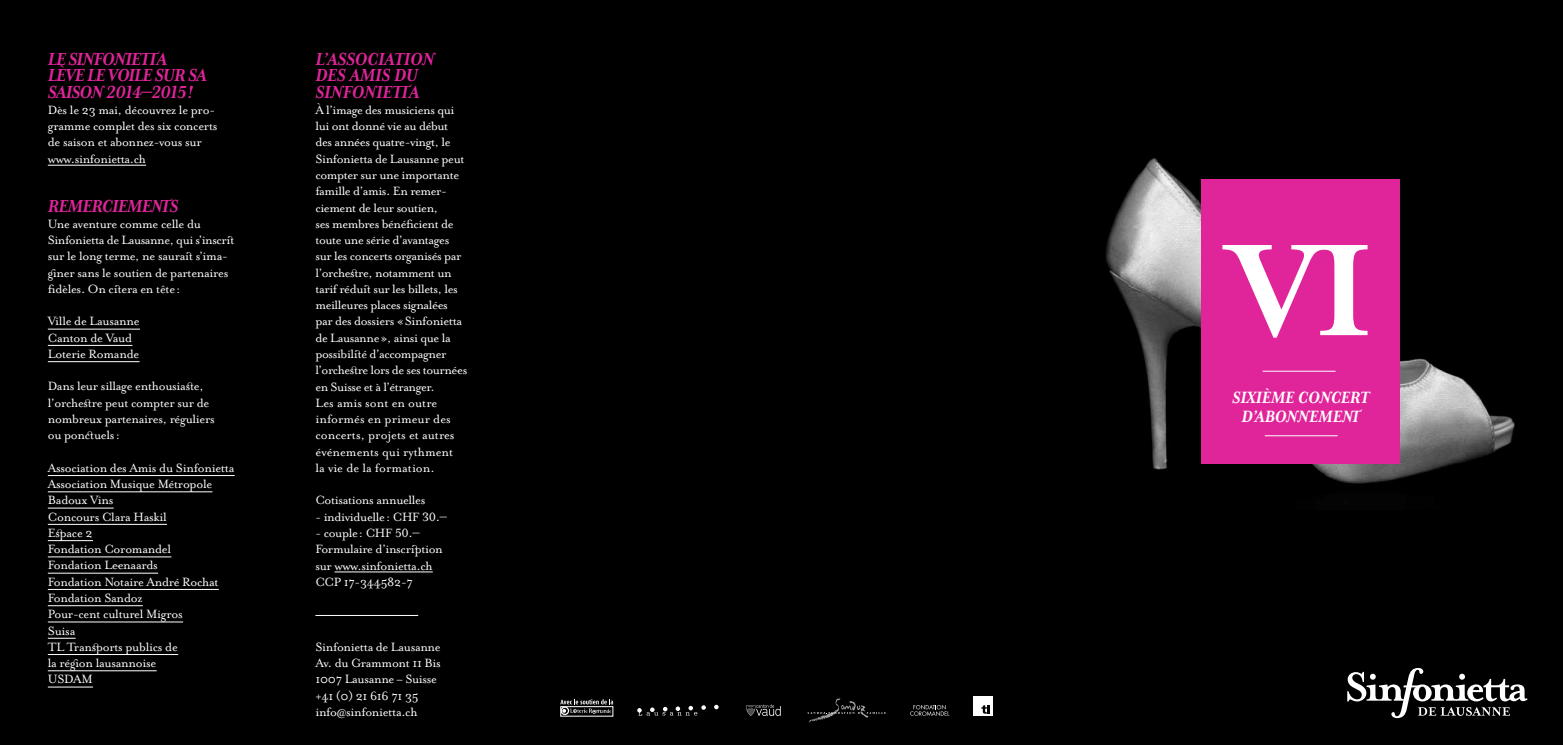
<style>
.page{position:relative;width:1563px;height:745px;background:#fff}
.page>*{position:absolute;margin:0;border:0;box-sizing:border-box;transform-origin:0 0}
.t1{font:700 150px "Mrs Eaves OT";color:#fff}
.t2{font:italic 700 20px/16.2px "Mrs Eaves OT";letter-spacing:-.03em;color:#e0249a}
.t3{font:italic 700 20px/16.2px "Mrs Eaves OT";color:#e0249a}
.t4{font:italic 700 18.75px/18.8px "Mrs Eaves OT";color:#fff;text-align:center}
.t5{font:13.75px/16.2px "Mrs Eaves OT";letter-spacing:-.025em;color:#fff}
</style>
<div class="page">
<div style="left:1038px;top:0;width:525px;height:744px;background:#000"></div>
<img style="left:1106px;top:158px;width:409px;height:326px">
<div style="left:1201px;top:179px;width:199px;height:284px;background:#e0249a"></div>
<hr style="left:1262px;top:370px;width:73px;height:1px;background:#fff">
<hr style="left:1264px;top:435px;width:73px;height:1px;background:#fff">
<div style="left:0;top:0;width:1038px;height:744px;background:#000"></div>
<svg style="left:1347px;top:668px;width:180px;height:49px"></svg>
<svg style="left:560px;top:699px;width:53px;height:15px"></svg>
<div style="left:560px;top:706px;width:53px;height:10px;border:1px solid #fff"></div>
<svg style="left:714px;top:704px;width:4px;height:4px"></svg>
<svg style="left:637px;top:705px;width:69px;height:10px"></svg>
<div style="left:973px;top:696px;width:19px;height:19px;background:#fff"></div>
<svg style="left:981px;top:705px;width:9px;height:8px"></svg>
<svg style="left:807px;top:698px;width:79px;height:24px"></svg>
<svg style="left:910px;top:705px;width:39px;height:10px"></svg>
<svg style="left:746px;top:704px;width:35px;height:11px"></svg>
<hr style="left:334px;top:571px;width:99px;height:1px;background:#fff">
<hr style="left:315px;top:614px;width:103px;height:1px;background:#fff">
<hr style="left:48px;top:165px;width:98px;height:1px;background:#fff">
<hr style="left:48px;top:329px;width:92px;height:1px;background:#fff">
<hr style="left:48px;top:345px;width:84px;height:1px;background:#fff">
<hr style="left:48px;top:361px;width:92px;height:1px;background:#fff">
<hr style="left:48px;top:475px;width:187px;height:1px;background:#fff">
<hr style="left:48px;top:491px;width:164px;height:1px;background:#fff">
<hr style="left:48px;top:507px;width:66px;height:1px;background:#fff">
<hr style="left:48px;top:524px;width:119px;height:1px;background:#fff">
<hr style="left:48px;top:540px;width:45px;height:1px;background:#fff">
<hr style="left:48px;top:556px;width:123px;height:1px;background:#fff">
<hr style="left:48px;top:572px;width:110px;height:1px;background:#fff">
<hr style="left:48px;top:589px;width:171px;height:1px;background:#fff">
<hr style="left:48px;top:605px;width:95px;height:1px;background:#fff">
<hr style="left:48px;top:621px;width:135px;height:1px;background:#fff">
<svg style="left:48px;top:637px;width:28px;height:1px"></svg>
<hr style="left:48px;top:654px;width:130px;height:1px;background:#fff">
<hr style="left:48px;top:670px;width:109px;height:1px;background:#fff">
<hr style="left:48px;top:686px;width:45px;height:1px;background:#fff">
<h2 class="t2" style="left:48px;top:51px;width:160px">Le Sinfonietta lève le voile sur sa<br>Saison 2014–2015!</h2>
<p class="t5" style="left:48px;top:102px;width:171px">Dès le 23 mai, découvrez le pro&shy;gramme complet des six concerts de saison et abonnez-vous sur www.sinfonietta.ch</p>
<h2 class="t2" style="left:48px;top:197px;width:12px">REMERCIEMENTS</h2>
<p class="t5" style="left:48px;top:215px;width:188px">Une aventure comme celle du Sinfonietta de Lausanne, qui s’inscrit sur le long terme, ne saurait s’ima&shy;giner sans le soutien de partenaires fidèles. On citera en tête:</p>
<p class="t5" style="left:48px;top:313px;width:93px">Ville de Lausanne<br>Canton de Vaud<br>Loterie Romande</p>
<p class="t5" style="left:48px;top:378px;width:169px">Dans leur sillage enthousiaste, l’orchestre peut compter sur de nombreux partenaires, réguliers ou ponctuels:</p>
<p class="t5" style="left:48px;top:459px;width:188px">Association des Amis du Sinfonietta<br>Association Musique Métropole<br>Badoux Vins<br>Concours Clara Haskil<br>Espace 2<br>Fondation Coromandel<br>Fondation Leenaards<br>Fondation Notaire André Rochat<br>Fondation Sandoz<br>Pour-cent culturel Migros<br>Suisa<br>TL Transports publics de<br>la région lausannoise<br>USDAM</p>
<h2 class="t3" style="left:315px;top:51px;width:120px">L’association des AMIS</h2>
<h2 class="t3" style="left:315px;top:67px;width:105px;text-align:right">du sinfonietta</h2>
<p class="t5" style="left:315px;top:102px;width:153px">À l’image des musiciens qui lui ont donné vie au début des années quatre-vingt, le<br>Sinfonietta de Lausanne peut compter sur une importante famille d’amis. En remer&shy;ciement de leur soutien,<br>ses membres bénéficient de toute une série d’avantages sur les concerts organisés par l’orchestre, notamment un tarif réduit sur les billets, les meilleures places signalées par des dossiers «Sinfonietta de Lausanne», ainsi que la possibilité d’accompagner l’orchestre lors de ses tournées en Suisse et à l’étranger.<br>Les amis sont en outre informés en primeur des concerts, projets et autres événements qui rythment<br>la vie de la formation.</p>
<p class="t5" style="left:315px;top:492px;width:111px">Cotisations annuelles</p>
<p class="t5" style="left:315px;top:508px;width:133px">- individuelle: CHF 30.–</p>
<p class="t5" style="left:315px;top:524px;width:129px">- couple: CHF 50.–<br>Formulaire d’inscription sur www.sinfonietta.ch<br>CCP 17-344582-7</p>
<p class="t5" style="left:315px;top:638px;width:127px">Sinfonietta de Lausanne<br>Av. du Grammont 11 Bis<br>1007 Lausanne – Suisse +41 (0) 21 616 71 35 info@sinfonietta.ch</p>
<h1 class="t1" style="left:1228px;top:209px;width:147px">VI</h1>
<h3 class="t4" style="left:1232px;top:388px;width:138px">sixième concert d’abonnement</h3>
</div>
